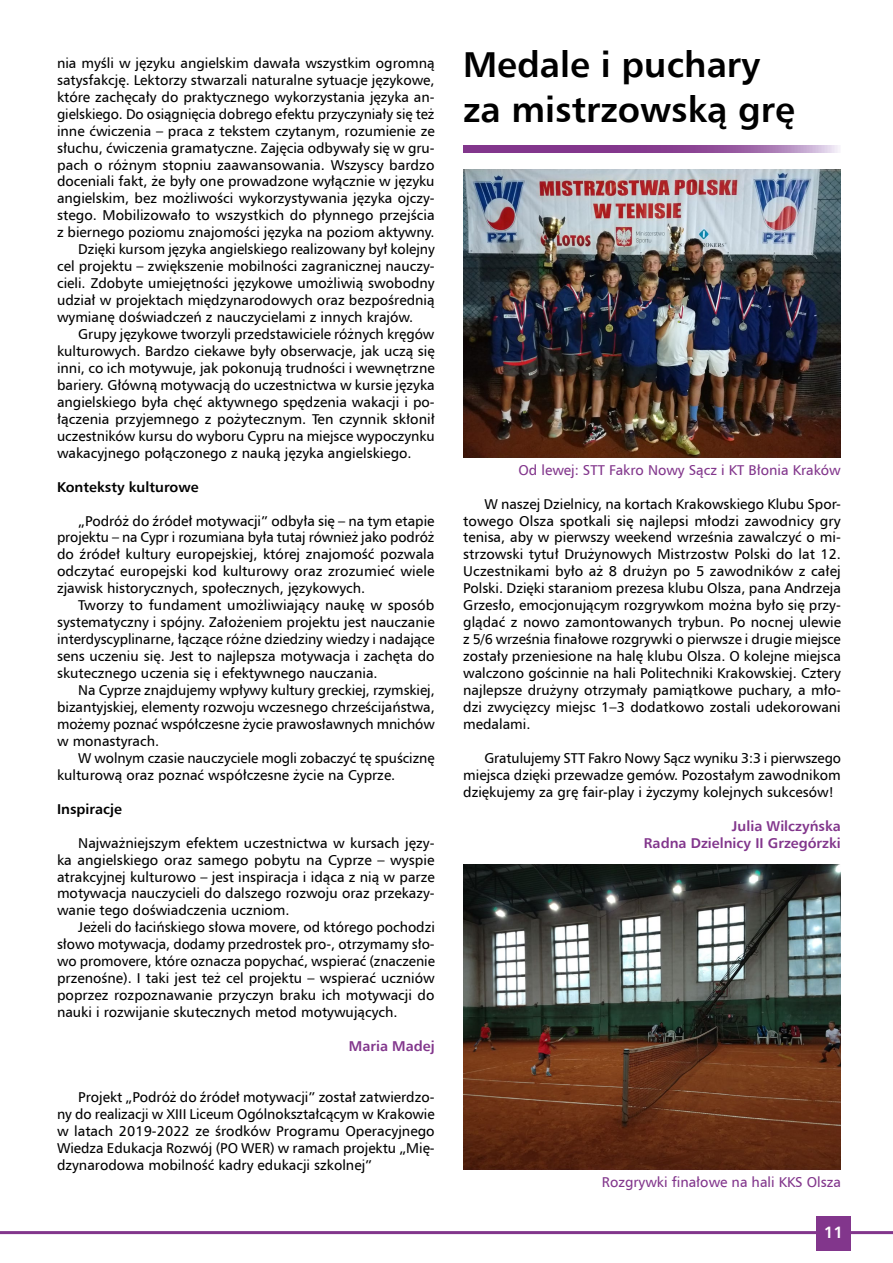
<style>
.page{position:relative;width:893px;height:1263px;background:#fff}
.page>*{position:absolute;margin:0;border:0;box-sizing:border-box;transform-origin:0 0}
.t1{font:700 36px/45px "Humnst 777 EU";color:#000}
.t2{font:700 16.5px "Humnst 777 EU";color:#fff}
.t3{font:14.25px/17px "Humnst 777 EU";color:#000;text-align:justify}
.t4{font:14.25px "Humnst 777 EU";color:#82368c}
.t5{font:700 14.25px/17px "Humnst 777 EU";color:#82368c;text-align:right}
.t6{font:700 14.25px "Humnst 777 EU";color:#000}
</style>
<div class="page">
<hr style="left:0;top:1231px;width:893px;height:3px;background:#82368c">
<div style="left:816px;top:1216px;width:34px;height:34px;background:#82368c"></div>
<svg style="left:463px;top:145px;width:377px;height:8px;background:#94559e"></svg>
<img style="left:463px;top:170px;width:378px;height:288px">
<img style="left:463px;top:864px;width:378px;height:306px">
<p class="t3" style="left:57px;top:54px;width:379px">nia myśli w języku angielskim dawała wszystkim ogromną</p>
<p class="t3" style="left:57px;top:71px;width:379px">satysfakcję. Lektorzy stwarzali naturalne sytuacje językowe,</p>
<p class="t3" style="left:57px;top:88px;width:379px">które zachęcały do praktycznego wykorzystania języka an-</p>
<p class="t3" style="left:57px;top:105px;width:379px">gielskiego. Do osiągnięcia dobrego efektu przyczyniały się też</p>
<p class="t3" style="left:57px;top:122px;width:379px">inne ćwiczenia – praca z tekstem czytanym, rozumienie ze</p>
<p class="t3" style="left:57px;top:139px;width:379px">słuchu, ćwiczenia gramatyczne. Zajęcia odbywały się w gru-</p>
<p class="t3" style="left:57px;top:156px;width:379px">pach o różnym stopniu zaawansowania. Wszyscy bardzo</p>
<p class="t3" style="left:57px;top:173px;width:379px">doceniali fakt, że były one prowadzone wyłącznie w języku</p>
<p class="t3" style="left:57px;top:190px;width:379px">angielskim, bez możliwości wykorzystywania języka ojczy-</p>
<p class="t3" style="left:57px;top:207px;width:379px">stego. Mobilizowało to wszystkich do płynnego przejścia</p>
<p class="t3" style="left:57px;top:224px;width:379px">z biernego poziomu znajomości języka na poziom aktywny.</p>
<p class="t3" style="left:78px;top:241px;width:358px">Dzięki kursom języka angielskiego realizowany był kolejny</p>
<p class="t3" style="left:57px;top:257px;width:379px">cel projektu – zwiększenie mobilności zagranicznej nauczy-</p>
<p class="t3" style="left:57px;top:274px;width:379px">cieli. Zdobyte umiejętności językowe umożliwią swobodny</p>
<p class="t3" style="left:57px;top:291px;width:379px">udział w projektach międzynarodowych oraz bezpośrednią</p>
<p class="t3" style="left:57px;top:308px;width:358px">wymianę doświadczeń z nauczycielami z innych krajów.</p>
<p class="t3" style="left:78px;top:325px;width:358px">Grupy językowe tworzyli przedstawiciele różnych kręgów</p>
<p class="t3" style="left:57px;top:342px;width:379px">kulturowych. Bardzo ciekawe były obserwacje, jak uczą się</p>
<p class="t3" style="left:57px;top:359px;width:379px">inni, co ich motywuje, jak pokonują trudności i wewnętrzne</p>
<p class="t3" style="left:57px;top:376px;width:379px">bariery. Główną motywacją do uczestnictwa w kursie języka</p>
<p class="t3" style="left:57px;top:393px;width:379px">angielskiego była chęć aktywnego spędzenia wakacji i po-</p>
<p class="t3" style="left:57px;top:410px;width:379px">łączenia przyjemnego z pożytecznym. Ten czynnik skłonił</p>
<p class="t3" style="left:57px;top:427px;width:379px">uczestników kursu do wyboru Cypru na miejsce wypoczynku</p>
<p class="t3" style="left:57px;top:444px;width:356px">wakacyjnego połączonego z nauką języka angielskiego.</p>
<p class="t6" style="left:57px;top:478px;width:143px">Konteksty kulturowe</p>
<p class="t3" style="left:57px;top:512px;width:379px;text-indent:21px">„Podróż do źródeł motywacji” odbyła się – na tym etapie projektu – na Cypr i rozumiana była tutaj również jako podróż do źródeł kultury europejskiej, której znajomość pozwala odczytać europejski kod kulturowy oraz zrozumieć wiele zjawisk historycznych, społecznych, językowych.</p>
<p class="t3" style="left:57px;top:596px;width:379px;text-indent:21px">Tworzy to fundament umożliwiający naukę w sposób systematyczny i spójny. Założeniem projektu jest nauczanie interdyscyplinarne, łączące różne dziedziny wiedzy i nadające sens uczeniu się. Jest to najlepsza motywacja i zachęta do skutecznego uczenia się i efektywnego nauczania.</p>
<p class="t3" style="left:57px;top:681px;width:379px;text-indent:21px">Na Cyprze znajdujemy wpływy kultury greckiej, rzymskiej, bizantyjskiej, elementy rozwoju wczesnego chrześcijaństwa, możemy poznać współczesne życie prawosławnych mnichów w monastyrach.</p>
<p class="t3" style="left:57px;top:749px;width:379px;text-indent:21px">W wolnym czasie nauczyciele mogli zobaczyć tę spuściznę kulturową oraz poznać współczesne życie na Cyprze.</p>
<p class="t6" style="left:57px;top:800px;width:66px">Inspiracje</p>
<p class="t3" style="left:57px;top:834px;width:379px;text-indent:21px">Najważniejszym efektem uczestnictwa w kursach języ&shy;ka angielskiego oraz samego pobytu na Cyprze – wyspie atrakcyjnej kulturowo – jest inspiracja i idąca z nią w parze motywacja nauczycieli do dalszego rozwoju oraz przekazy&shy;wanie tego doświadczenia uczniom.</p>
<p class="t3" style="left:57px;top:919px;width:379px;text-indent:21px">Jeżeli do łacińskiego słowa movere, od którego pochodzi słowo motywacja, dodamy przedrostek pro-, otrzymamy sło&shy;wo promovere, które oznacza popychać, wspierać (znaczenie przenośne). I taki jest też cel projektu – wspierać uczniów poprzez rozpoznawanie przyczyn braku ich motywacji do nauki i rozwijanie skutecznych metod motywujących.</p>
<p class="t5" style="left:349px;top:1037px;width:87px">Maria Madej</p>
<p class="t3" style="left:57px;top:1088px;width:379px;text-indent:21px">Projekt „Podróż do źródeł motywacji” został zatwierdzo&shy;ny do realizacji w XIII Liceum Ogólnokształcącym w Krakowie w latach 2019-2022 ze środków Programu Operacyjnego Wiedza Edukacja Rozwój (PO WER) w ramach projektu „Mię&shy;dzynarodowa mobilność kadry edukacji szkolnej”</p>
<h1 class="t1" style="left:463px;top:41px;width:333px">Medale i puchary za mistrzowską grę</h1>
<p class="t4" style="left:518px;top:461px;width:324px">Od lewej: STT Fakro Nowy Sącz i KT Błonia Kraków</p>
<p class="t3" style="left:463px;top:495px;width:379px;text-indent:21px">W naszej Dzielnicy, na kortach Krakowskiego Klubu Spor&shy;towego Olsza spotkali się najlepsi młodzi zawodnicy gry tenisa, aby w pierwszy weekend września zawalczyć o mi&shy;strzowski tytuł Drużynowych Mistrzostw Polski do lat 12.<br>Uczestnikami było aż 8 drużyn po 5 zawodników z całej Polski. Dzięki staraniom prezesa klubu Olsza, pana Andrzeja Grzesło, emocjonującym rozgrywkom można było się przy&shy;glądać z nowo zamontowanych trybun. Po nocnej ulewie z 5/6 września finałowe rozgrywki o pierwsze i drugie miejsce zostały przeniesione na halę klubu Olsza. O kolejne miejsca walczono gościnnie na hali Politechniki Krakowskiej. Cztery najlepsze drużyny otrzymały pamiątkowe puchary, a mło&shy;dzi zwycięzcy miejsc 1–3 dodatkowo zostali udekorowani medalami.</p>
<p class="t3" style="left:463px;top:749px;width:379px;text-indent:21px">Gratulujemy STT Fakro Nowy Sącz wyniku 3:3 i pierwszego miejsca dzięki przewadze gemów. Pozostałym zawodnikom dziękujemy za grę fair-play i życzymy kolejnych sukcesów!</p>
<p class="t5" style="left:644px;top:817px;width:198px">Julia Wilczyńska<br>Radna Dzielnicy II Grzegórzki</p>
<p class="t4" style="left:602px;top:1173px;width:240px">Rozgrywki finałowe na hali KKS Olsza</p>
<p class="t2" style="left:824px;top:1222px;width:21px">11</p>
</div>
